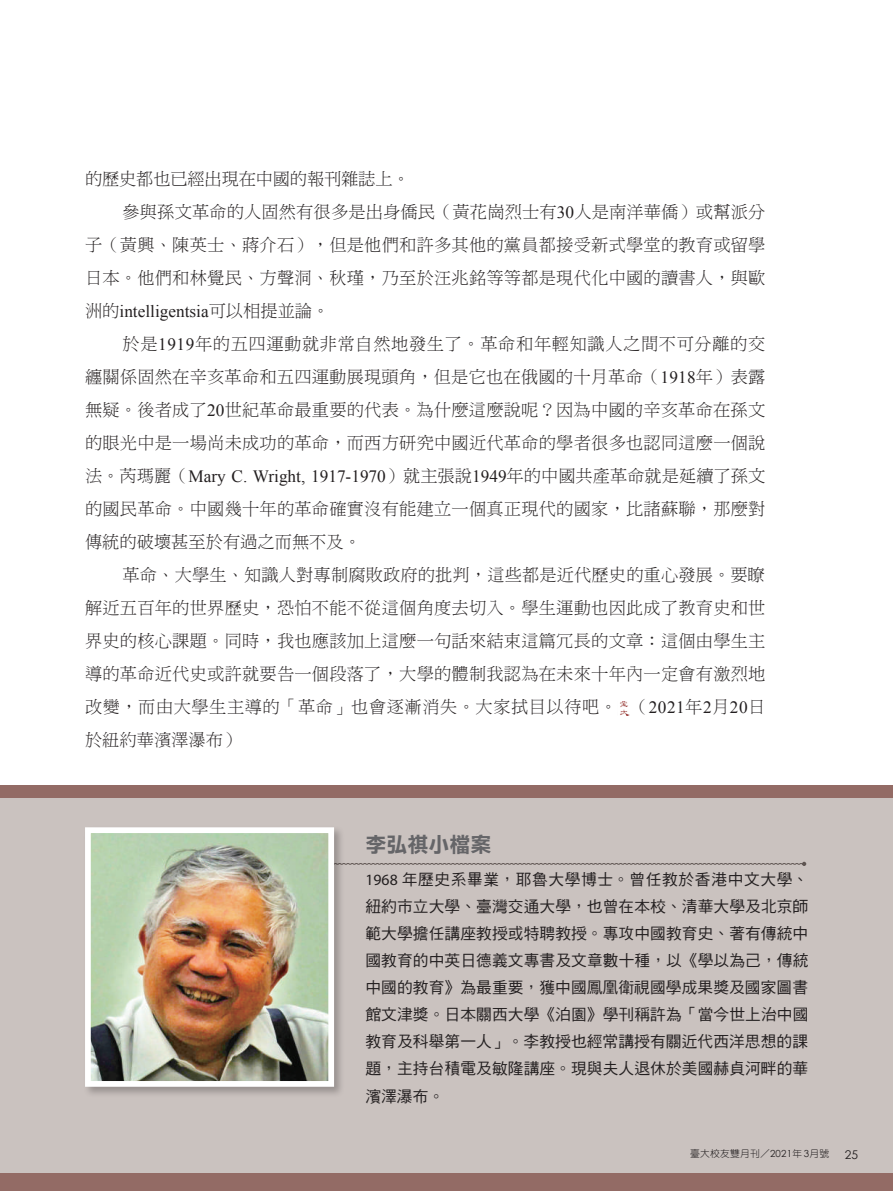
<style>
.page{position:relative;width:893px;height:1191px;background:#fff}
.page>*{position:absolute;margin:0;border:0;box-sizing:border-box;transform-origin:0 0}
.t1{font:21px "DF Li Hei Std W7";color:#656568}
.t2{font:17.25px/33px "DF Ming Std W3";letter-spacing:.01em;color:#231f20;text-align:justify}
.t3{font:17.25px "Times New Roman";color:#231f20}
.t4{font:17.25px "DF Ming Std W3";letter-spacing:-.01em;color:#231f20}
.t5{font:15.75px/27px "DF Hei Std W5";letter-spacing:.005em;color:#231f20;text-align:justify}
.t6{font:12px "Century Gothic";color:#231f20}
.t7{font:9.75px "DF Yuan Std W3";letter-spacing:.025em;color:#231f20}
.s1{font-family:"Times New Roman"}
.s2{font-family:"DF Ming Std W3"}
.s3{font-family:"Myriad Pro"}
.s4{font-family:"Century Gothic"}
</style>
<div class="page">
<div style="left:0;top:1106px;width:893px;height:83px;background:#cac2bf"></div>
<div style="left:0;top:791px;width:893px;height:338px;background:#cac2bf"></div>
<svg style="left:345px;top:861px;width:461px;height:5px"></svg>
<div style="left:83px;top:825px;width:262px;height:273px;background:#231f20;opacity:.3"></div>
<img style="left:92px;top:834px;width:235px;height:245px">
<div style="left:85px;top:827px;width:249px;height:259px;border:6px solid #fff"></div>
<svg style="left:620px;top:702px;width:10px;height:13px"></svg>
<div style="left:0;top:784px;width:893px;height:13px;background:#936b65"></div>
<div style="left:0;top:1174px;width:893px;height:17px;background:#936b65"></div>
<p class="t4" style="left:85px;top:169px;width:326px">的歷史都也已經出現在中國的報刊雜誌上。</p>
<p class="t2" style="left:123px;top:195px;width:644px">參與孫文革命的人固然有很多是出身僑民（黃花崗烈士有<span class="s1">30</span>人是南洋華僑）或幫派分</p>
<p class="t2" style="left:85px;top:228px;width:682px">子（黃興、陳英士、蔣介石），但是他們和許多其他的黨員都接受新式學堂的教育或留學</p>
<p class="t2" style="left:85px;top:261px;width:682px">日本。他們和林覺民、方聲洞、秋瑾，乃至於汪兆銘等等都是現代化中國的讀書人，與歐</p>
<p class="t3" style="left:85px;top:300px;width:246px"><span class="s2">洲的</span>intelligentsia<span class="s2">可以相提並論。</span></p>
<p class="t2" style="left:85px;top:327px;width:682px;text-indent:38px">於是<span class="s1">1919</span>年的五四運動就非常自然地發生了。革命和年輕知識人之間不可分離的交纏關係固然在辛亥革命和五四運動展現頭角，但是它也在俄國的十月革命（<span class="s1">1918</span>年）表露無疑。後者成了<span class="s1">20</span>世紀革命最重要的代表。為什麼這麼說呢？因為中國的辛亥革命在孫文的眼光中是一場尚未成功的革命，而西方研究中國近代革命的學者很多也認同這麼一個說法。芮瑪麗（<span class="s1">Mary C. Wright, 1917-1970</span>）就主張說<span class="s1">1949</span>年的中國共產革命就是延續了孫文的國民革命。中國幾十年的革命確實沒有能建立一個真正現代的國家，比諸蘇聯，那麼對傳統的破壞甚至於有過之而無不及。</p>
<p class="t2" style="left:85px;top:558px;width:682px;text-indent:38px">革命、大學生、知識人對專制腐敗政府的批判，這些都是近代歷史的重心發展。要瞭解近五百年的世界歷史，恐怕不能不從這個角度去切入。學生運動也因此成了教育史和世界史的核心課題。同時，我也應該加上這麼一句話來結束這篇冗長的文章：這個由學生主導的革命近代史或許就要告一個段落了，大學的體制我認為在未來十年內一定會有激烈地改變，而由大學生主導的「革命」也會逐漸消失。大家拭目以待吧。 （<span class="s1">2021</span>年<span class="s1">2</span>月<span class="s1">20</span>日於紐約華濱澤瀑布）</p>
<p class="t1" style="left:365px;top:833px;width:127px">李弘祺小檔案</p>
<p class="t5" style="left:365px;top:866px;width:444px"><span class="s3">1968</span> 年歷史系畢業，耶魯大學博士。曾任教於香港中文大學、紐約市立大學、臺灣交通大學，也曾在本校、清華大學及北京師範大學擔任講座教授或特聘教授。專攻中國教育史、著有傳統中國教育的中英日德義文專書及文章數十種，以《學以為己，傳統中國的教育》為最重要，獲中國鳳凰衛視國學成果獎及國家圖書館文津獎。日本關西大學《泊園》學刊稱許為「當今世上治中國教育及科舉第一人」。李教授也經常講授有關近代西洋思想的課題，主持台積電及敏隆講座。現與夫人退休於美國赫貞河畔的華濱澤瀑布。</p>
<p class="t7" style="left:690px;top:1148px;width:141px">臺大校友雙月刊／<span class="s4">2021</span>年<span class="s4">3</span>月號</p>
<p class="t6" style="left:845px;top:1147px;width:15px">25</p>
</div>
